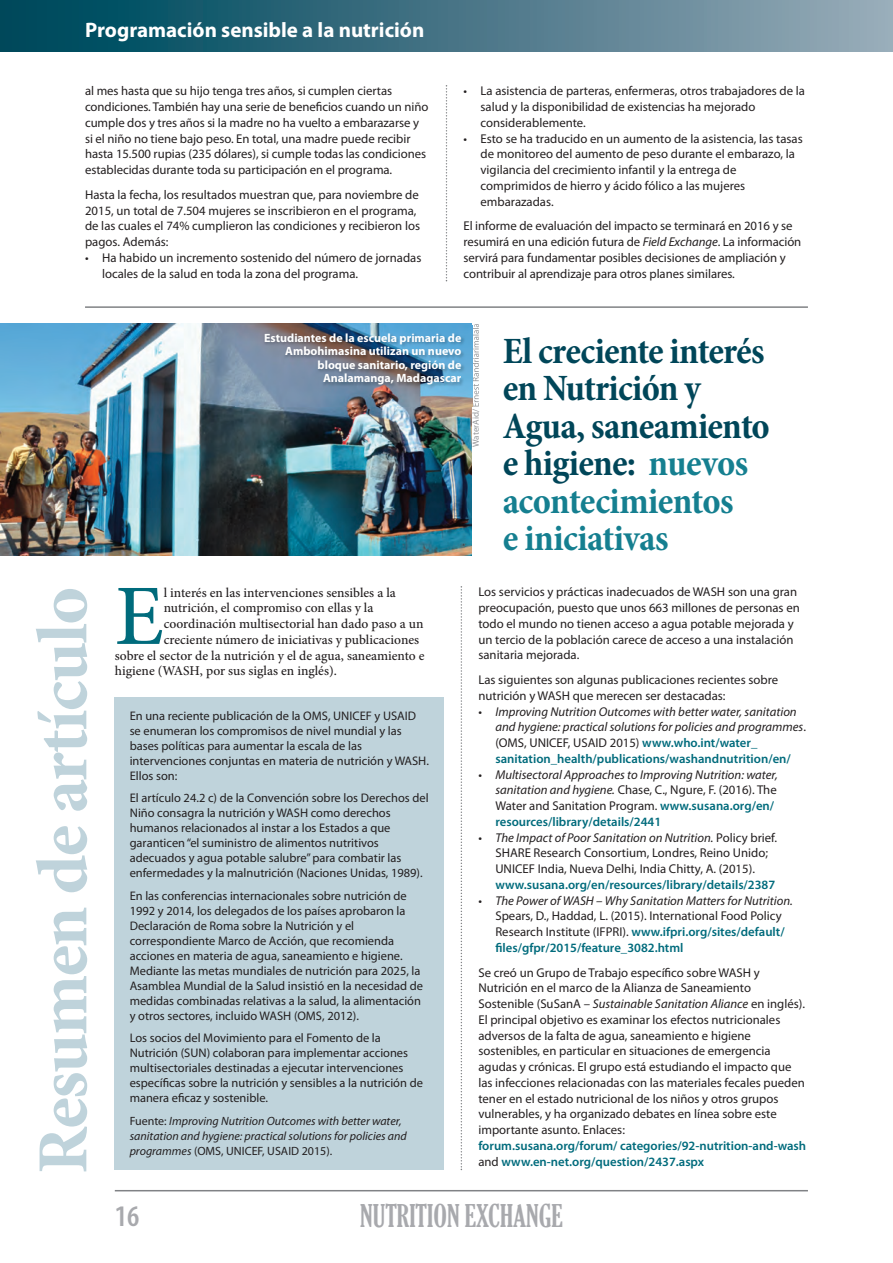
<style>
.page{position:relative;width:893px;height:1263px;background:#fff}
.page>*{position:absolute;margin:0;border:0;box-sizing:border-box;transform-origin:0 0}
.t1{font:500 86.1px "Minion Pro";color:#006b7c}
.t2{font:700 72px "Minion Pro";letter-spacing:-.025em;color:#bfd3db}
.t3{font:700 condensed 37.5px/37.5px "Minion Pro";letter-spacing:-.02em;color:#004659}
.t4{font:extra-condensed 30px "Gloucester";color:#a8a9ad}
.t5{font:600 condensed 30px "Myriad Pro";color:#a8a9ad}
.t6{font:700 21px "Myriad Pro";color:#fff}
.t7{font:500 13.5px "Minion Pro";color:#231f20}
.t8{font:12.75px/15.8px "Myriad Pro";color:#231f20}
.t9{font:italic 12.75px/15.8px "Myriad Pro";color:#231f20}
.t10{font:600 12.75px/15.8px "Myriad Pro";color:#006b7c}
.t11{font:12.45px/15px "Myriad Pro";color:#231f20}
.t12{font:italic 12px/15px "Myriad Pro";color:#231f20}
.t13{font:700 12px/13.5px "Myriad Pro";color:#fff;text-align:right}
.s1{font-style:italic}
.s2{font-style:normal}
.s3{color:#157f90}
.s4{font-weight:600;font-style:normal;color:#006b7c}
.s5{font-weight:600;color:#006b7c}
.s6{font-weight:400;color:#231f20}
</style>
<div class="page">
<hr style="left:115px;top:1190px;width:693px;height:1px;background:#808285">
<div style="left:0;top:0;width:893px;height:51px;background:linear-gradient(to right,#004257,#99a9b7)"></div>
<hr style="left:892px;top:0;width:1px;height:51px;background:#9aafbb">
<svg style="left:446px;top:85px;width:1px;height:196px"></svg>
<hr style="left:85px;top:306px;width:723px;height:2px;background:#808285">
<div style="left:115px;top:697px;width:329px;height:472px;background:#bfd3db"></div>
<svg style="left:461px;top:586px;width:1px;height:584px"></svg>
<img style="left:0;top:324px;width:472px;height:232px">
<img style="left:235px;top:325px;width:244px;height:81px">
<img style="left:472px;top:385px;width:7px;height:21px">
<h3 class="t6" style="left:85px;top:22px;width:341px">Programación sensible a la nutrición</h3>
<p class="t8" style="left:85px;top:84px;width:345px">al mes hasta que su hijo tenga tres años, si cumplen ciertas condiciones. También hay una serie de beneficios cuando un niño cumple dos y tres años si la madre no ha vuelto a embarazarse y si el niño no tiene bajo peso. En total, una madre puede recibir hasta 15.500 rupias (235 dólares), si cumple todas las condiciones establecidas durante toda su participación en el programa.</p>
<p class="t8" style="left:85px;top:188px;width:337px">Hasta la fecha, los resultados muestran que, para noviembre de 2015, un total de 7.504 mujeres se inscribieron en el programa, de las cuales el 74% cumplieron las condiciones y recibieron los pagos. Además:</p>
<p class="t8" style="left:102px;top:251px;width:321px;text-indent:-17px">• Ha habido un incremento sostenido del número de jornadas locales de la salud en toda la zona del programa.</p>
<p class="t8" style="left:480px;top:84px;width:326px;text-indent:-17px">• La asistencia de parteras, enfermeras, otros trabajadores de la salud y la disponibilidad de existencias ha mejorado considerablemente.</p>
<p class="t8" style="left:480px;top:131px;width:324px;text-indent:-17px">• Esto se ha traducido en un aumento de la asistencia, las tasas de monitoreo del aumento de peso durante el embarazo, la vigilancia del crecimiento infantil y la entrega de comprimidos de hierro y ácido fólico a las mujeres embarazadas.</p>
<p class="t8" style="left:463px;top:219px;width:339px">El informe de evaluación del impacto se terminará en 2016 y se resumirá en una edición futura de <span class="s1">Field Exchange</span>. La información servirá para fundamentar posibles decisiones de ampliación y contribuir al aprendizaje para otros planes similares.</p>
<h2 class="t2" style="left:37px;top:1174px;width:589px;rotate:-90deg">Resumen de artículo</h2>
<p class="t13" style="left:264px;top:332px;width:199px">Estudiantes de la escuela primaria de<br>Ambohimasina utilizan un nuevo bloque sanitario, región de<br>Analamanga, Madagascar</p>
<h1 class="t1" style="left:115px;top:584px;width:51px">E</h1>
<p class="t7" style="left:164px;top:587px;width:234px">l interés en las intervenciones sensibles a la</p>
<p class="t7" style="left:164px;top:603px;width:211px">nutrición, el compromiso con ellas y la</p>
<p class="t7" style="left:164px;top:619px;width:261px">coordinación multisectorial han dado paso a un</p>
<p class="t7" style="left:164px;top:634px;width:257px">creciente número de iniciativas y publicaciones</p>
<p class="t7" style="left:115px;top:650px;width:311px">sobre el sector de la nutrición y el de agua, saneamiento e</p>
<p class="t7" style="left:115px;top:666px;width:224px">higiene (WASH, por sus siglas en inglés).</p>
<p class="t11" style="left:130px;top:709px;width:301px">En una reciente publicación de la OMS, UNICEF y USAID se enumeran los compromisos de nivel mundial y las bases políticas para aumentar la escala de las intervenciones conjuntas en materia de nutrición y WASH.<br>Ellos son:</p>
<p class="t11" style="left:130px;top:791px;width:300px">El artículo 24.2 c) de la Convención sobre los Derechos del Niño consagra la nutrición y WASH como derechos humanos relacionados al instar a los Estados a que garanticen “el suministro de alimentos nutritivos adecuados y agua potable salubre” para combatir las enfermedades y la malnutrición (Naciones Unidas, 1989).</p>
<p class="t11" style="left:130px;top:889px;width:295px">En las conferencias internacionales sobre nutrición de 1992 y 2014, los delegados de los países aprobaron la Declaración de Roma sobre la Nutrición y el correspondiente Marco de Acción, que recomienda acciones en materia de agua, saneamiento e higiene.<br>Mediante las metas mundiales de nutrición para 2025, la Asamblea Mundial de la Salud insistió en la necesidad de medidas combinadas relativas a la salud, la alimentación y otros sectores, incluido WASH (OMS, 2012).</p>
<p class="t11" style="left:130px;top:1031px;width:295px">Los socios del Movimiento para el Fomento de la Nutrición (SUN) colaboran para implementar acciones multisectoriales destinadas a ejecutar intervenciones específicas sobre la nutrición y sensibles a la nutrición de manera eficaz y sostenible.</p>
<p class="t12" style="left:130px;top:1114px;width:279px"><span class="s2">Fuente:</span> Improving Nutrition Outcomes with better water, sanitation and hygiene: practical solutions for policies and programmes <span class="s2">(OMS, UNICEF, USAID 2015).</span></p>
<h3 class="t3" style="left:503px;top:335px;width:269px">El creciente interés en Nutrición y<br>Agua, saneamiento e higiene: <span class="s3">nuevos acontecimientos<br>e iniciativas</span></h3>
<p class="t8" style="left:478px;top:585px;width:323px">Los servicios y prácticas inadecuados de WASH son una gran preocupación, puesto que unos 663 millones de personas en todo el mundo no tienen acceso a agua potable mejorada y un tercio de la población carece de acceso a una instalación sanitaria mejorada.</p>
<p class="t8" style="left:478px;top:673px;width:301px">Las siguientes son algunas publicaciones recientes sobre nutrición y WASH que merecen ser destacadas:</p>
<p class="t9" style="left:495px;top:704px;width:312px;text-indent:-17px"><span class="s2">•</span> Improving Nutrition Outcomes with better water, sanitation and hygiene: practical solutions for policies and programmes<span class="s2">. (OMS, UNICEF, USAID 2015)</span> <span class="s4">www.who.int/water_ sanitation_health/publications/washandnutrition/en/</span></p>
<p class="t9" style="left:495px;top:767px;width:284px;text-indent:-17px"><span class="s2">•</span> Multisectoral Approaches to Improving Nutrition: water, sanitation and hygiene. <span class="s2">Chase, C., Ngure, F. (2016). The Water and Sanitation Program.</span> <span class="s4">www.susana.org/en/ resources/library/details/2441</span></p>
<p class="t8" style="left:495px;top:830px;width:283px;text-indent:-17px">• <span class="s1">The Impact of Poor Sanitation on Nutrition.</span> Policy brief.<br>SHARE Research Consortium, Londres, Reino Unido;<br>UNICEF India, Nueva Delhi, India Chitty, A. (2015).</p>
<p class="t10" style="left:495px;top:878px;width:281px">www.susana.org/en/resources/library/details/2387</p>
<p class="t8" style="left:495px;top:893px;width:299px;text-indent:-17px">• <span class="s1">The Power of WASH – Why Sanitation Matters for Nutrition.<br></span>Spears, D., Haddad, L. (2015). International Food Policy Research Institute (IFPRI). <span class="s5">www.ifpri.org/sites/default/ files/gfpr/2015/feature_3082.html</span></p>
<p class="t8" style="left:478px;top:965px;width:328px">Se creó un Grupo de Trabajo específico sobre WASH y Nutrición en el marco de la Alianza de Saneamiento Sostenible (SuSanA – <span class="s1">Sustainable Sanitation Aliance</span> en inglés).<br>El principal objetivo es examinar los efectos nutricionales adversos de la falta de agua, saneamiento e higiene sostenibles, en particular en situaciones de emergencia agudas y crónicas. El grupo está estudiando el impacto que las infecciones relacionadas con las materiales fecales pueden tener en el estado nutricional de los niños y otros grupos vulnerables, y ha organizado debates en línea sobre este importante asunto. Enlaces:</p>
<p class="t10" style="left:478px;top:1139px;width:329px">forum.susana.org/forum/ categories/92-nutrition-and-wash <span class="s6">and</span> www.en-net.org/question/2437.aspx</p>
<h3 class="t5" style="left:115px;top:1205px;width:26px">16</h3>
<h3 class="t4" style="left:360px;top:1198px;width:204px">NUTRITION EXCHANGE</h3>
</div>
